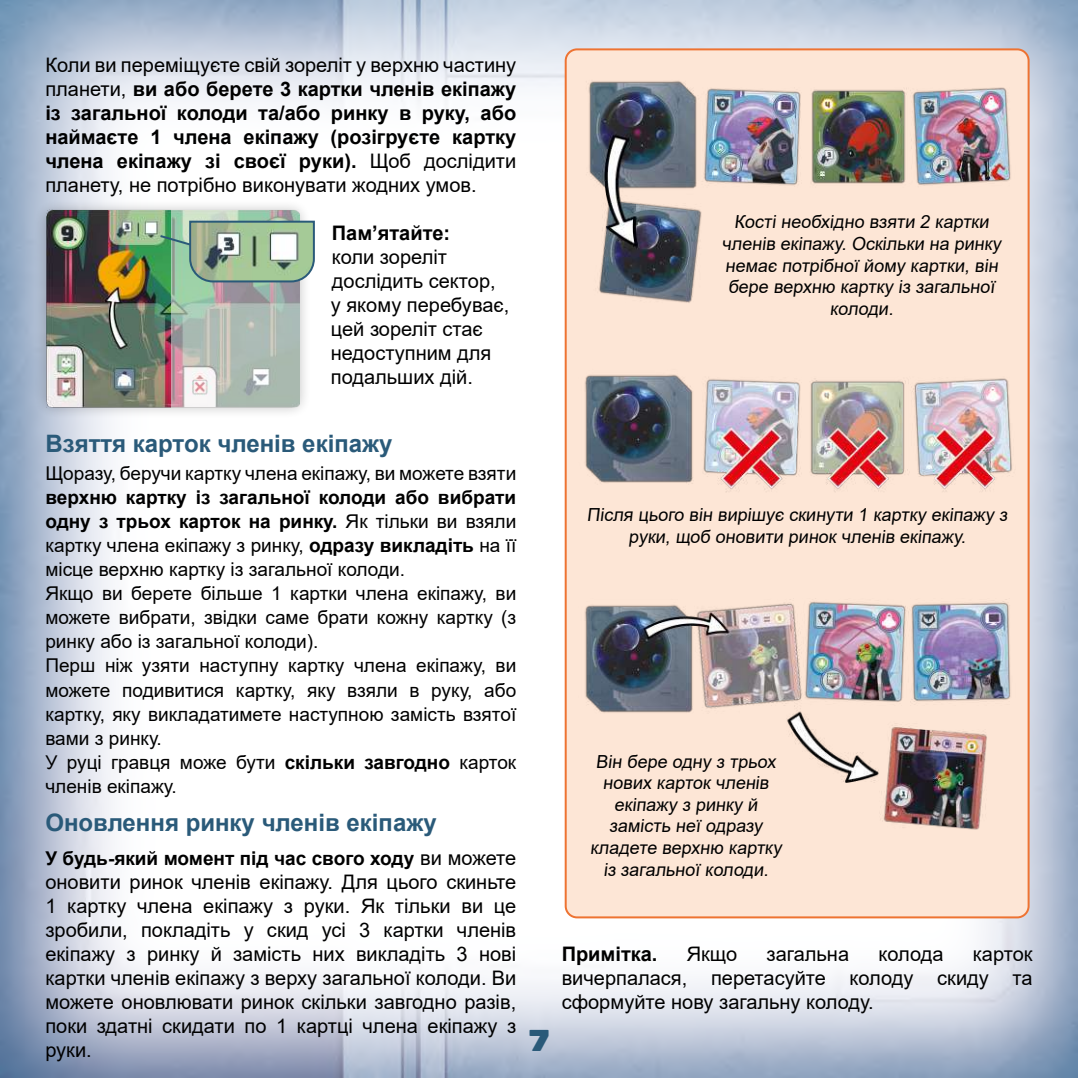
<style>
.page{position:relative;width:1078px;height:1078px;background:#fff}
.page>*{position:absolute;margin:0;border:0;box-sizing:border-box;transform-origin:0 0}
.t1{font:30px "Rubik Mono One";color:#2a5a79}
.t2{font:700 24px "Arial";color:#2a5a79}
.t3{font:20px/24px "Arial";color:#000;text-align:justify}
.t4{font:700 20px/24px "Arial";color:#000;text-align:justify}
.t5{font:19px/24px "Arial";color:#000}
.t6{font:700 19px "Arial";color:#000}
.t7{font:18px/21.6px "Arial";color:#000;text-align:center}
.s1{font-weight:400}
.s2{font-weight:700}
.s3{font-weight:400;font-size:20px}
</style>
<div class="page">
<img style="left:0;top:0;width:1077px;height:1077px">
<div style="left:565px;top:49px;width:463px;height:868px;background:#fde6d6;border-radius:11px"></div>
<div style="left:34px;top:198px;width:278px;height:221px;background:#000;opacity:.5"></div>
<img style="left:170px;top:210px;width:130px;height:197px">
<img style="left:46px;top:210px;width:124px;height:197px">
<svg style="left:158px;top:220px;width:158px;height:63px"></svg>
<img style="left:585px;top:374px;width:427px;height:118px">
<img style="left:585px;top:599px;width:426px;height:231px">
<img style="left:588px;top:81px;width:423px;height:222px">
<p class="t4" style="left:45px;top:53px;width:472px"><span class="s1">Коли ви переміщуєте свій зореліт у верхню частину планети,</span> ви або берете 3 картки членів екіпажу із загальної колоди та/або ринку в руку, або наймаєте 1 члена екіпажу (розігруєте картку члена екіпажу зі своєї руки). <span class="s1">Щоб дослідити планету, не потрібно виконувати жодних умов.</span></p>
<p class="t4" style="left:332px;top:221px;width:120px">Пам’ятайте:</p>
<p class="t3" style="left:331px;top:245px;width:180px;text-align:left">коли зореліт дослідить сектор, у якому перебуває, цей зореліт стає недоступним для подальших дій.</p>
<p class="t7" style="left:721px;top:211px;width:284px">Кості необхідно взяти 2 картки членів екіпажу. Оскільки на ринку немає потрібної йому картки, він бере верхню картку із загальної колоди.</p>
<p class="t2" style="left:45px;top:426px;width:348px">Взяття карток членів екіпажу</p>
<p class="t5" style="left:45px;top:461px;width:472px">Щоразу, беручи картку члена екіпажу, ви можете взяти</p>
<p class="t5" style="left:45px;top:485px;width:472px"><span class="s2">верхню картку із загальної колоди або вибрати одну з трьох карток на ринку.</span> Як тільки ви взяли картку члена екіпажу з ринку, <span class="s2">одразу викладіть</span> на її місце верхню картку із загальної колоди.<br>Якщо ви берете більше 1 картки члена екіпажу, ви можете вибрати, звідки саме брати кожну картку (з ринку або із загальної колоди).<br>Перш ніж узяти наступну картку члена екіпажу, ви можете подивитися картку, яку взяли в руку, або картку, яку викладатимете наступною замість взятої вами з ринку.<br>У руці гравця може бути <span class="s2">скільки завгодно</span> карток членів екіпажу.</p>
<p class="t2" style="left:45px;top:805px;width:393px">Оновлення ринку членів екіпажу</p>
<p class="t6" style="left:45px;top:844px;width:472px">У будь-який момент під час свого ходу <span class="s3">ви можете</span></p>
<p class="t3" style="left:45px;top:869px;width:472px">оновити ринок членів екіпажу. Для цього скиньте 1 картку члена екіпажу з руки. Як тільки ви це зробили, покладіть у скид усі 3 картки членів екіпажу з ринку й замість них викладіть 3 нові картки членів екіпажу з верху загальної колоди. Ви можете оновлювати ринок скільки завгодно разів, поки здатні скидати по 1 картці члена екіпажу з руки.</p>
<h1 class="t1" style="left:526px;top:1024px;width:27px">7</h1>
<p class="t7" style="left:586px;top:504px;width:425px">Після цього він вирішує скинути 1 картку екіпажу з руки, щоб оновити ринок членів екіпажу.</p>
<p class="t7" style="left:590px;top:750px;width:196px">Він бере одну з трьох нових карток членів екіпажу з ринку й замість неї одразу кладете верхню картку із загальної колоди.</p>
<p class="t4" style="left:561px;top:941px;width:97px">Примітка.</p>
<p class="t3" style="left:686px;top:941px;width:52px">Якщо</p>
<p class="t3" style="left:766px;top:941px;width:84px">загальна</p>
<p class="t3" style="left:878px;top:941px;width:67px">колода</p>
<p class="t3" style="left:561px;top:941px;width:472px;text-indent:411px">карток вичерпалася, перетасуйте колоду скиду та сформуйте нову загальну колоду.</p>
</div>
